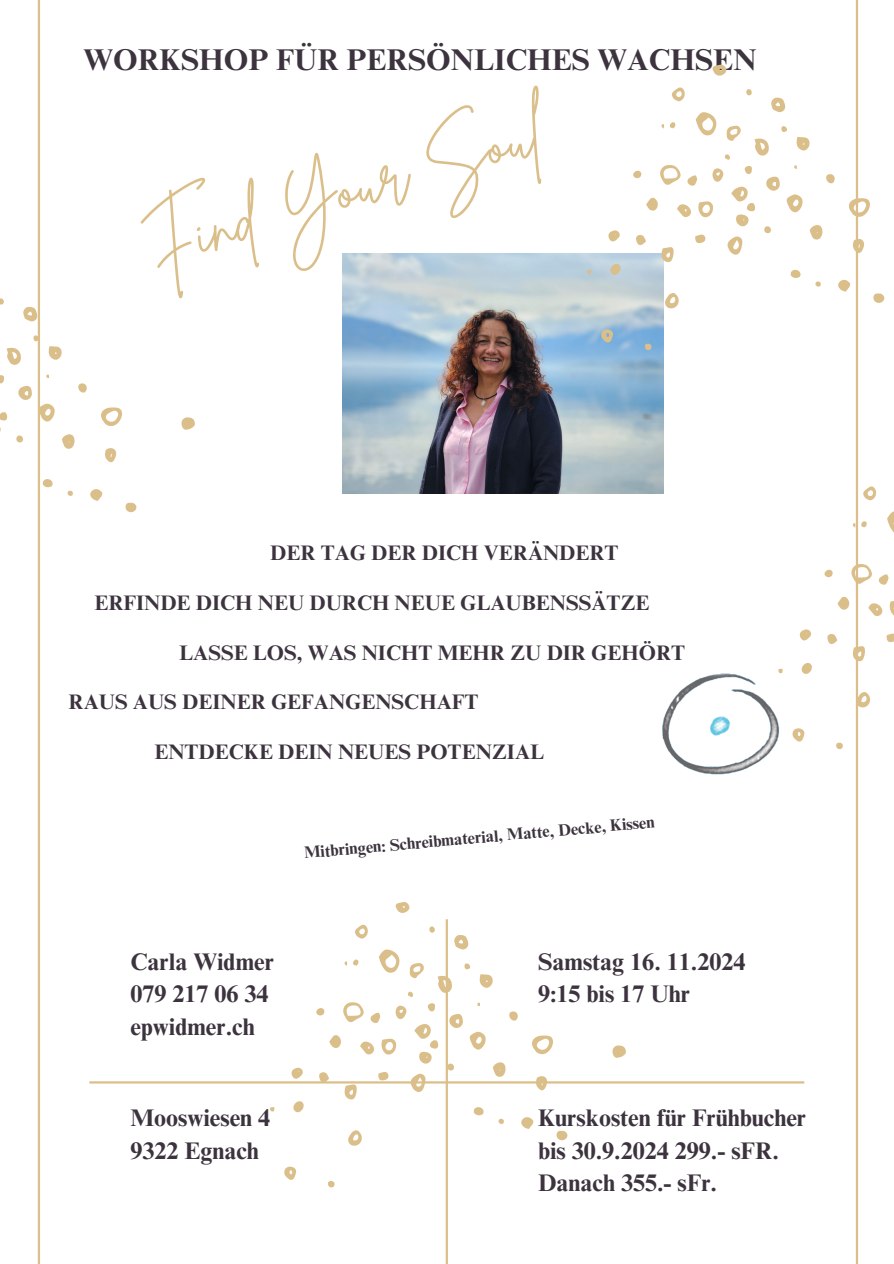
<style>
.page{position:relative;width:894px;height:1264px;background:#fff}
.page>*{position:absolute;margin:0;border:0;box-sizing:border-box;transform-origin:0 0}
.t1{font:67.5px "Brittany Signature";color:#dbbf8b}
.t2{font:700 30px "Times NRMT Pro";color:#3c333e}
.t3{font:700 24px/32.7px "Times NRMT Pro";color:#3c333e}
.t4{font:700 21px "Times NRMT Pro";color:#3c333e}
.t5{font:700 16.5px "Times NRMT Pro";color:#3c333e}
</style>
<div class="page">
<hr style="left:445px;top:919px;width:3px;height:344px;background:#dbbf8b">
<hr style="left:38px;top:0;width:2px;height:1263px;background:#dbbf8b">
<hr style="left:855px;top:0;width:2px;height:1263px;background:#dbbf8b">
<hr style="left:89px;top:1081px;width:715px;height:2px;background:#dbbf8b">
<svg style="left:101px;top:407px;width:21px;height:19px"></svg>
<svg style="left:40px;top:403px;width:15px;height:19px"></svg>
<svg style="left:6px;top:347px;width:15px;height:18px"></svg>
<svg style="left:23px;top:307px;width:14px;height:14px"></svg>
<svg style="left:62px;top:434px;width:13px;height:15px"></svg>
<svg style="left:18px;top:386px;width:14px;height:14px"></svg>
<svg style="left:48px;top:346px;width:14px;height:14px"></svg>
<svg style="left:181px;top:417px;width:14px;height:13px"></svg>
<svg style="left:105px;top:448px;width:12px;height:15px"></svg>
<svg style="left:90px;top:489px;width:12px;height:12px"></svg>
<svg style="left:125px;top:503px;width:11px;height:9px"></svg>
<svg style="left:43px;top:479px;width:10px;height:8px"></svg>
<svg style="left:78px;top:383px;width:9px;height:10px"></svg>
<svg style="left:0;top:412px;width:7px;height:20px"></svg>
<svg style="left:0;top:375px;width:4px;height:8px"></svg>
<svg style="left:16px;top:435px;width:7px;height:7px"></svg>
<svg style="left:0;top:298px;width:4px;height:6px"></svg>
<svg style="left:33px;top:335px;width:5px;height:6px"></svg>
<svg style="left:67px;top:490px;width:6px;height:6px"></svg>
<svg style="left:887px;top:511px;width:6px;height:20px"></svg>
<svg style="left:889px;top:601px;width:4px;height:14px"></svg>
<svg style="left:852px;top:646px;width:13px;height:15px"></svg>
<svg style="left:857px;top:691px;width:12px;height:16px"></svg>
<svg style="left:868px;top:603px;width:14px;height:13px"></svg>
<svg style="left:837px;top:597px;width:11px;height:13px"></svg>
<svg style="left:863px;top:486px;width:12px;height:14px"></svg>
<svg style="left:792px;top:728px;width:12px;height:14px"></svg>
<svg style="left:799px;top:629px;width:11px;height:12px"></svg>
<svg style="left:801px;top:663px;width:10px;height:11px"></svg>
<svg style="left:851px;top:563px;width:37px;height:22px"></svg>
<svg style="left:827px;top:634px;width:10px;height:10px"></svg>
<svg style="left:886px;top:633px;width:7px;height:9px"></svg>
<svg style="left:824px;top:569px;width:8px;height:8px"></svg>
<svg style="left:836px;top:742px;width:6px;height:7px"></svg>
<svg style="left:852px;top:521px;width:15px;height:6px"></svg>
<img style="left:662px;top:668px;width:121px;height:107px">
<img style="left:343px;top:253px;width:320px;height:240px">
<svg style="left:695px;top:112px;width:22px;height:23px"></svg>
<svg style="left:849px;top:198px;width:20px;height:19px"></svg>
<svg style="left:786px;top:194px;width:16px;height:19px"></svg>
<svg style="left:754px;top:138px;width:15px;height:18px"></svg>
<svg style="left:727px;top:236px;width:15px;height:19px"></svg>
<svg style="left:771px;top:97px;width:14px;height:15px"></svg>
<svg style="left:809px;top:225px;width:13px;height:14px"></svg>
<svg style="left:698px;top:201px;width:14px;height:17px"></svg>
<svg style="left:766px;top:176px;width:13px;height:15px"></svg>
<svg style="left:796px;top:137px;width:13px;height:14px"></svg>
<svg style="left:661px;top:247px;width:12px;height:15px"></svg>
<svg style="left:665px;top:293px;width:13px;height:15px"></svg>
<svg style="left:726px;top:126px;width:14px;height:15px"></svg>
<svg style="left:852px;top:238px;width:12px;height:15px"></svg>
<svg style="left:677px;top:204px;width:13px;height:13px"></svg>
<svg style="left:712px;top:65px;width:14px;height:11px"></svg>
<svg style="left:838px;top:280px;width:12px;height:12px"></svg>
<svg style="left:646px;top:198px;width:11px;height:13px"></svg>
<svg style="left:671px;top:87px;width:13px;height:14px"></svg>
<svg style="left:601px;top:329px;width:12px;height:14px"></svg>
<svg style="left:712px;top:168px;width:11px;height:14px"></svg>
<svg style="left:608px;top:230px;width:11px;height:12px"></svg>
<svg style="left:610px;top:264px;width:10px;height:11px"></svg>
<svg style="left:873px;top:293px;width:11px;height:10px"></svg>
<svg style="left:660px;top:165px;width:37px;height:21px"></svg>
<svg style="left:636px;top:235px;width:9px;height:10px"></svg>
<svg style="left:695px;top:234px;width:10px;height:9px"></svg>
<svg style="left:790px;top:270px;width:10px;height:8px"></svg>
<svg style="left:826px;top:174px;width:8px;height:10px"></svg>
<svg style="left:731px;top:187px;width:24px;height:40px"></svg>
<svg style="left:744px;top:166px;width:7px;height:8px"></svg>
<svg style="left:633px;top:171px;width:8px;height:7px"></svg>
<svg style="left:764px;top:226px;width:6px;height:7px"></svg>
<svg style="left:644px;top:343px;width:7px;height:7px"></svg>
<svg style="left:746px;top:89px;width:5px;height:6px"></svg>
<svg style="left:781px;top:126px;width:6px;height:6px"></svg>
<svg style="left:815px;top:281px;width:5px;height:5px"></svg>
<svg style="left:724px;top:154px;width:5px;height:6px"></svg>
<svg style="left:586px;top:270px;width:5px;height:4px"></svg>
<svg style="left:661px;top:122px;width:14px;height:7px"></svg>
<svg style="left:379px;top:949px;width:21px;height:23px"></svg>
<svg style="left:532px;top:1035px;width:21px;height:19px"></svg>
<svg style="left:437px;top:974px;width:15px;height:18px"></svg>
<svg style="left:410px;top:1073px;width:15px;height:19px"></svg>
<svg style="left:454px;top:935px;width:14px;height:14px"></svg>
<svg style="left:493px;top:1062px;width:12px;height:14px"></svg>
<svg style="left:381px;top:1038px;width:15px;height:17px"></svg>
<svg style="left:449px;top:1014px;width:36px;height:36px"></svg>
<svg style="left:479px;top:974px;width:13px;height:13px"></svg>
<svg style="left:344px;top:1084px;width:13px;height:15px"></svg>
<svg style="left:348px;top:1130px;width:14px;height:15px"></svg>
<svg style="left:612px;top:1045px;width:14px;height:13px"></svg>
<svg style="left:409px;top:963px;width:15px;height:15px"></svg>
<svg style="left:536px;top:1076px;width:12px;height:14px"></svg>
<svg style="left:360px;top:1041px;width:14px;height:13px"></svg>
<svg style="left:395px;top:902px;width:15px;height:11px"></svg>
<svg style="left:521px;top:1117px;width:12px;height:11px"></svg>
<svg style="left:329px;top:1035px;width:12px;height:13px"></svg>
<svg style="left:355px;top:924px;width:13px;height:14px"></svg>
<svg style="left:284px;top:1166px;width:12px;height:14px"></svg>
<svg style="left:395px;top:1005px;width:11px;height:14px"></svg>
<svg style="left:291px;top:1067px;width:12px;height:12px"></svg>
<svg style="left:293px;top:1101px;width:10px;height:11px"></svg>
<svg style="left:556px;top:1130px;width:11px;height:10px"></svg>
<svg style="left:343px;top:1002px;width:37px;height:21px"></svg>
<svg style="left:318px;top:1072px;width:11px;height:10px"></svg>
<svg style="left:378px;top:1071px;width:10px;height:9px"></svg>
<svg style="left:473px;top:1107px;width:10px;height:8px"></svg>
<svg style="left:509px;top:1011px;width:8px;height:10px"></svg>
<svg style="left:414px;top:1024px;width:24px;height:40px"></svg>
<svg style="left:427px;top:1003px;width:8px;height:8px"></svg>
<svg style="left:316px;top:1008px;width:8px;height:7px"></svg>
<svg style="left:448px;top:1063px;width:6px;height:7px"></svg>
<svg style="left:328px;top:1181px;width:6px;height:6px"></svg>
<svg style="left:429px;top:926px;width:5px;height:6px"></svg>
<svg style="left:464px;top:963px;width:6px;height:6px"></svg>
<svg style="left:498px;top:1118px;width:5px;height:5px"></svg>
<svg style="left:408px;top:991px;width:5px;height:6px"></svg>
<svg style="left:270px;top:1107px;width:4px;height:4px"></svg>
<svg style="left:344px;top:959px;width:15px;height:6px"></svg>
<p class="t2" style="left:83px;top:49px;width:674px">WORKSHOP FÜR PERSÖNLICHES WACHSEN</p>
<h1 class="t1" style="left:132px;top:207px;width:414px;rotate:-17deg">Find Your Soul</h1>
<p class="t4" style="left:270px;top:545px;width:350px">DER TAG DER DICH VERÄNDERT</p>
<p class="t4" style="left:94px;top:594px;width:556px">ERFINDE DICH NEU DURCH NEUE GLAUBENSSÄTZE</p>
<h4 class="t4" style="left:179px;top:644px;width:507px">LASSE LOS, WAS NICHT MEHR ZU DIR GEHÖRT</h4>
<h4 class="t4" style="left:69px;top:694px;width:411px">RAUS AUS DEINER GEFANGENSCHAFT</h4>
<h4 class="t4" style="left:154px;top:743px;width:391px">ENTDECKE DEIN NEUES POTENZIAL</h4>
<p class="t5" style="left:303px;top:846px;width:353px;rotate:-5deg">Mitbringen: Schreibmaterial, Matte, Decke, Kissen</p>
<p class="t3" style="left:130px;top:948px;width:145px">Carla Widmer<br>079 217 06 34 epwidmer.ch</p>
<h4 class="t3" style="left:130px;top:1104px;width:141px">Mooswiesen 4<br>9322 Egnach</h4>
<h4 class="t3" style="left:538px;top:948px;width:209px">Samstag 16. 11.2024<br>9:15 bis 17 Uhr</h4>
<p class="t3" style="left:538px;top:1104px;width:269px">Kurskosten für Frühbucher bis 30.9.2024 299.- sFR.<br>Danach 355.- sFr.</p>
</div>
